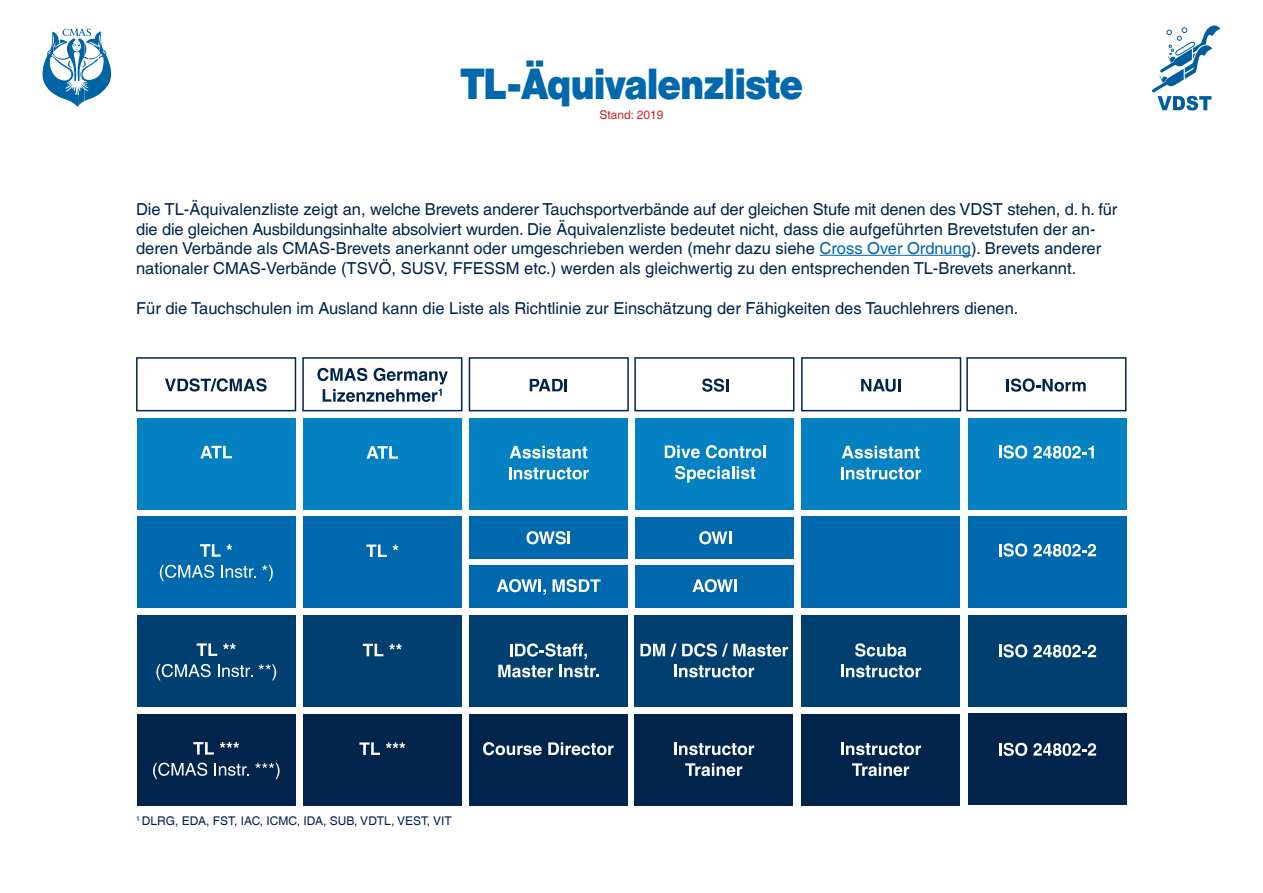
<style>
.page{position:relative;width:1263px;height:893px;background:#fff}
.page>*{position:absolute;margin:0;border:0;box-sizing:border-box;transform-origin:0 0}
.t1{font:700 43.2px "Helvetica BQ";letter-spacing:-.005em;color:#0068ac;scale:.88 1}
.t2{font:16.5px/19.8px "Helvetica";color:#00244c}
.t3{font:12px "Helvetica";color:#00244c}
.t4{font:12px "Helvetica";color:#d2232a}
.s1{color:#0068ac}
</style>
<div class="page">
<svg style="left:43px;top:29px;width:68px;height:78px"></svg>
<svg style="left:1152px;top:25px;width:68px;height:85px"></svg>
<hr style="left:819px;top:255px;width:152px;height:1px;background:#0068ac">
<div style="left:469px;top:566px;width:159px;height:42px;background:#0068ac"></div>
<div style="left:136px;top:357px;width:160px;height:54px;border:2px solid #00244c"></div>
<svg style="left:165px;top:378px;width:102px;height:14px"></svg>
<div style="left:302px;top:357px;width:160px;height:54px;border:2px solid #00244c"></div>
<svg style="left:317px;top:368px;width:131px;height:34px"></svg>
<div style="left:469px;top:357px;width:160px;height:54px;border:2px solid #00244c"></div>
<svg style="left:530px;top:379px;width:37px;height:12px"></svg>
<div style="left:634px;top:357px;width:160px;height:54px;border:2px solid #00244c"></div>
<svg style="left:702px;top:378px;width:26px;height:14px"></svg>
<div style="left:801px;top:357px;width:160px;height:54px;border:2px solid #00244c"></div>
<svg style="left:861px;top:379px;width:40px;height:13px"></svg>
<div style="left:966px;top:357px;width:160px;height:54px;border:2px solid #00244c"></div>
<svg style="left:1006px;top:378px;width:80px;height:14px"></svg>
<div style="left:137px;top:418px;width:159px;height:92px;background:#0381c3"></div>
<svg style="left:200px;top:446px;width:32px;height:12px"></svg>
<div style="left:303px;top:418px;width:159px;height:92px;background:#0381c3"></div>
<svg style="left:367px;top:446px;width:31px;height:13px"></svg>
<div style="left:469px;top:418px;width:159px;height:91px;background:#0381c3"></div>
<svg style="left:510px;top:446px;width:77px;height:13px"></svg>
<svg style="left:509px;top:467px;width:80px;height:12px"></svg>
<div style="left:635px;top:418px;width:159px;height:91px;background:#0381c3"></div>
<svg style="left:665px;top:445px;width:35px;height:13px"></svg>
<svg style="left:706px;top:445px;width:59px;height:13px"></svg>
<svg style="left:675px;top:466px;width:80px;height:16px"></svg>
<div style="left:801px;top:418px;width:159px;height:91px;background:#0381c3"></div>
<svg style="left:841px;top:445px;width:80px;height:35px"></svg>
<div style="left:968px;top:418px;width:159px;height:91px;background:#0381c3"></div>
<svg style="left:999px;top:445px;width:28px;height:14px"></svg>
<svg style="left:1033px;top:446px;width:61px;height:13px"></svg>
<div style="left:137px;top:516px;width:159px;height:92px;background:#0068ac"></div>
<svg style="left:200px;top:544px;width:32px;height:13px"></svg>
<svg style="left:160px;top:565px;width:54px;height:16px"></svg>
<svg style="left:221px;top:565px;width:35px;height:13px"></svg>
<svg style="left:262px;top:565px;width:11px;height:16px"></svg>
<div style="left:303px;top:516px;width:159px;height:92px;background:#0068ac"></div>
<svg style="left:366px;top:544px;width:21px;height:13px"></svg>
<svg style="left:393px;top:544px;width:5px;height:6px"></svg>
<div style="left:469px;top:516px;width:159px;height:43px;background:#0068ac"></div>
<svg style="left:497px;top:579px;width:49px;height:16px"></svg>
<svg style="left:552px;top:579px;width:48px;height:13px"></svg>
<div style="left:968px;top:516px;width:159px;height:92px;background:#0068ac"></div>
<svg style="left:999px;top:543px;width:28px;height:14px"></svg>
<svg style="left:1033px;top:544px;width:63px;height:13px"></svg>
<div style="left:635px;top:566px;width:159px;height:42px;background:#0068ac"></div>
<div style="left:635px;top:517px;width:159px;height:42px;background:#0068ac"></div>
<svg style="left:699px;top:531px;width:32px;height:13px"></svg>
<svg style="left:692px;top:579px;width:45px;height:13px"></svg>
<svg style="left:526px;top:531px;width:44px;height:13px"></svg>
<div style="left:137px;top:615px;width:159px;height:92px;background:#004071"></div>
<svg style="left:197px;top:643px;width:20px;height:13px"></svg>
<svg style="left:223px;top:643px;width:13px;height:6px"></svg>
<svg style="left:156px;top:664px;width:55px;height:16px"></svg>
<svg style="left:218px;top:664px;width:35px;height:13px"></svg>
<svg style="left:259px;top:664px;width:17px;height:16px"></svg>
<div style="left:968px;top:615px;width:159px;height:91px;background:#004071"></div>
<div style="left:303px;top:615px;width:159px;height:92px;background:#004071"></div>
<svg style="left:363px;top:644px;width:20px;height:12px"></svg>
<svg style="left:389px;top:644px;width:13px;height:5px"></svg>
<div style="left:634px;top:615px;width:159px;height:92px;background:#004071"></div>
<svg style="left:640px;top:643px;width:36px;height:14px"></svg>
<svg style="left:682px;top:643px;width:106px;height:14px"></svg>
<svg style="left:674px;top:665px;width:80px;height:12px"></svg>
<div style="left:469px;top:615px;width:158px;height:92px;background:#004071"></div>
<svg style="left:510px;top:643px;width:77px;height:16px"></svg>
<svg style="left:498px;top:665px;width:55px;height:12px"></svg>
<svg style="left:559px;top:665px;width:40px;height:12px"></svg>
<div style="left:801px;top:615px;width:159px;height:92px;background:#004071"></div>
<svg style="left:855px;top:643px;width:51px;height:14px"></svg>
<svg style="left:841px;top:665px;width:80px;height:12px"></svg>
<div style="left:137px;top:714px;width:159px;height:92px;background:#00244c"></div>
<svg style="left:193px;top:742px;width:21px;height:13px"></svg>
<svg style="left:220px;top:742px;width:19px;height:6px"></svg>
<svg style="left:153px;top:763px;width:54px;height:16px"></svg>
<svg style="left:214px;top:763px;width:35px;height:13px"></svg>
<svg style="left:255px;top:763px;width:25px;height:16px"></svg>
<div style="left:968px;top:714px;width:159px;height:91px;background:#00244c"></div>
<div style="left:303px;top:714px;width:159px;height:92px;background:#00244c"></div>
<svg style="left:359px;top:742px;width:21px;height:13px"></svg>
<svg style="left:386px;top:742px;width:19px;height:6px"></svg>
<div style="left:634px;top:714px;width:159px;height:92px;background:#00244c"></div>
<svg style="left:674px;top:742px;width:80px;height:13px"></svg>
<svg style="left:685px;top:763px;width:57px;height:13px"></svg>
<div style="left:469px;top:714px;width:158px;height:92px;background:#00244c"></div>
<svg style="left:483px;top:742px;width:59px;height:13px"></svg>
<svg style="left:548px;top:742px;width:66px;height:13px"></svg>
<div style="left:801px;top:714px;width:159px;height:92px;background:#00244c"></div>
<svg style="left:841px;top:742px;width:80px;height:13px"></svg>
<svg style="left:852px;top:763px;width:57px;height:13px"></svg>
<svg style="left:999px;top:644px;width:28px;height:13px"></svg>
<svg style="left:1033px;top:644px;width:63px;height:63px"></svg>
<svg style="left:999px;top:743px;width:28px;height:13px"></svg>
<svg style="left:1033px;top:743px;width:63px;height:13px"></svg>
<div style="left:801px;top:516px;width:159px;height:92px;background:#0068ac"></div>
<h1 class="t1" style="left:461px;top:58px;width:390px">TL-Äquivalenzliste</h1>
<p class="t4" style="left:599px;top:108px;width:66px">Stand: 2019</p>
<p class="t2" style="left:136px;top:199px;width:983px">Die TL-Äquivalenzliste zeigt an, welche Brevets anderer Tauchsportverbände auf der gleichen Stufe mit denen des VDST stehen, d. h. für die die gleichen Ausbildungsinhalte absolviert wurden. Die Äquivalenzliste bedeutet nicht, dass die aufgeführten Brevetstufen der an&shy;deren Verbände als CMAS-Brevets anerkannt oder umgeschrieben werden (mehr dazu siehe <span class="s1">Cross Over Ordnung</span>). Brevets anderer nationaler CMAS-Verbände (TSVÖ, SUSV, FFESSM etc.) werden als gleichwertig zu den entsprechenden TL-Brevets anerkannt.</p>
<p class="t2" style="left:136px;top:298px;width:884px">Für die Tauchschulen im Ausland kann die Liste als Richtlinie zur Einschätzung der Fähigkeiten des Tauchlehrers dienen.</p>
<p class="t3" style="left:136px;top:813px;width:317px"><sup>1</sup> DLRG, EDA, FST, IAC, ICMC, IDA, SUB, VDTL, VEST, VIT</p>
</div>
